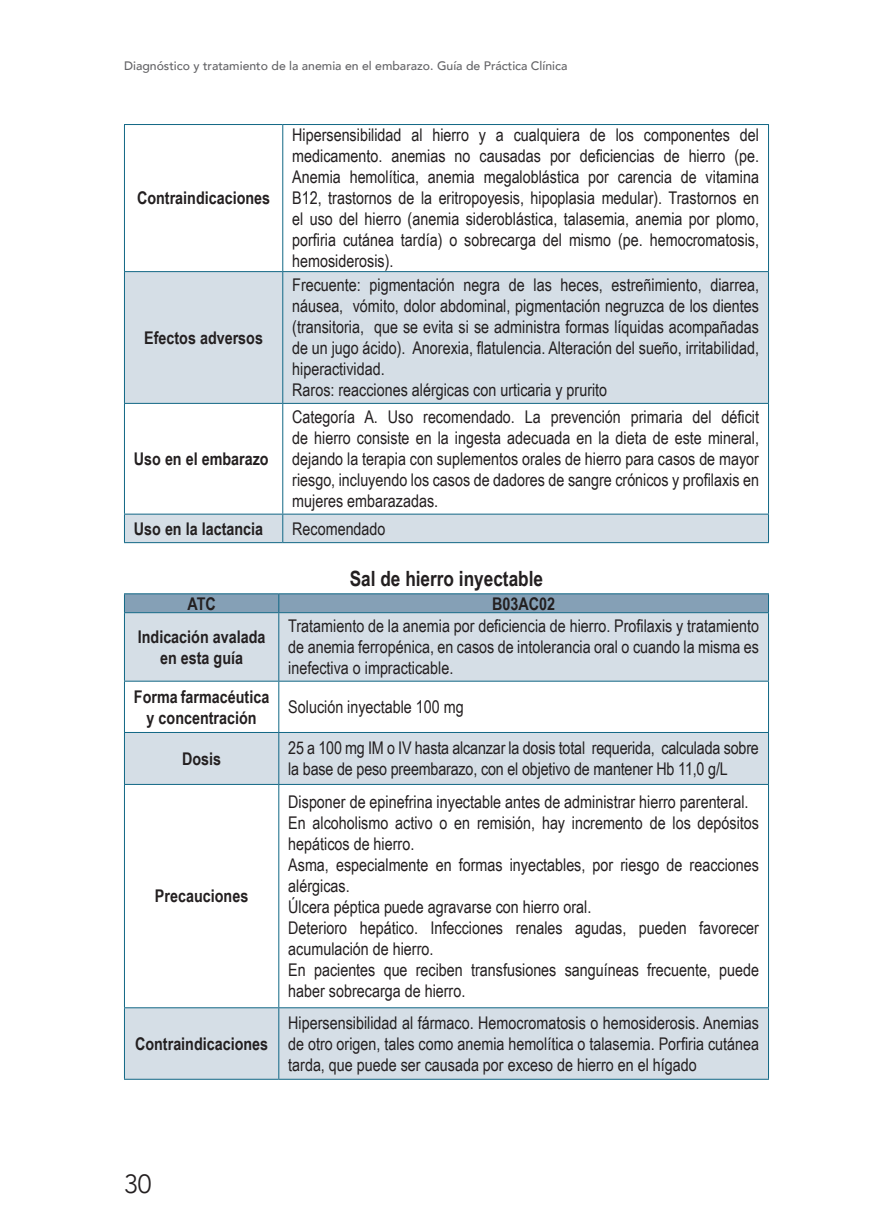
<style>
.page{position:relative;width:893px;height:1231px;background:#fff}
.page>*{position:absolute;margin:0;border:0;box-sizing:border-box;transform-origin:0 0}
.t1{font:300 26.25px "Avenir";color:#231f20}
.t2{font:700 21px "Arial Narrow";color:#231f20}
.t3{font:17.5px/21px "Arial Narrow";color:#231f20;text-align:justify}
.t4{font:700 17.5px/21px "Arial Narrow";color:#231f20;text-align:center}
.t5{font:500 12.25px "Avenir";color:#636366}
</style>
<div class="page">
<svg style="left:125px;top:272px;width:643px;height:270px;fill:#d5dee6"></svg>
<hr style="left:124px;top:125px;width:1px;height:146px;background:#116785">
<hr style="left:282px;top:125px;width:1px;height:146px;background:#116785">
<hr style="left:768px;top:125px;width:1px;height:146px;background:#116785">
<hr style="left:124px;top:404px;width:1px;height:109px;background:#116785">
<hr style="left:282px;top:404px;width:1px;height:109px;background:#116785">
<hr style="left:768px;top:404px;width:1px;height:109px;background:#116785">
<hr style="left:124px;top:124px;width:159px;height:1px;background:#116785">
<hr style="left:283px;top:124px;width:486px;height:1px;background:#116785">
<hr style="left:124px;top:271px;width:159px;height:1px;background:#116785">
<hr style="left:124px;top:272px;width:1px;height:131px;background:#116785">
<hr style="left:124px;top:403px;width:159px;height:1px;background:#116785">
<hr style="left:283px;top:271px;width:486px;height:1px;background:#116785">
<hr style="left:282px;top:272px;width:1px;height:131px;background:#116785">
<hr style="left:768px;top:272px;width:1px;height:131px;background:#116785">
<hr style="left:283px;top:403px;width:486px;height:1px;background:#116785">
<hr style="left:124px;top:513px;width:159px;height:1px;background:#116785">
<svg style="left:124px;top:514px;width:1px;height:28px"></svg>
<hr style="left:124px;top:542px;width:159px;height:1px;background:#116785">
<hr style="left:283px;top:513px;width:486px;height:1px;background:#116785">
<svg style="left:282px;top:514px;width:1px;height:28px"></svg>
<svg style="left:768px;top:514px;width:1px;height:28px"></svg>
<hr style="left:283px;top:542px;width:486px;height:1px;background:#116785">
<svg style="left:125px;top:613px;width:643px;height:465px"></svg>
<svg style="left:124px;top:593px;width:645px;height:19px;background:#809db4"></svg>
<hr style="left:124px;top:612px;width:155px;height:1px;background:#116785">
<hr style="left:124px;top:613px;width:1px;height:67px;background:#116785">
<hr style="left:279px;top:612px;width:490px;height:1px;background:#116785">
<hr style="left:278px;top:613px;width:1px;height:67px;background:#116785">
<hr style="left:768px;top:613px;width:1px;height:67px;background:#116785">
<hr style="left:124px;top:680px;width:155px;height:1px;background:#116785">
<hr style="left:124px;top:681px;width:1px;height:51px;background:#116785">
<hr style="left:279px;top:680px;width:490px;height:1px;background:#116785">
<hr style="left:278px;top:681px;width:1px;height:51px;background:#116785">
<hr style="left:768px;top:681px;width:1px;height:51px;background:#116785">
<hr style="left:124px;top:732px;width:155px;height:1px;background:#116785">
<hr style="left:124px;top:732px;width:1px;height:52px;background:#116785">
<hr style="left:279px;top:732px;width:490px;height:1px;background:#116785">
<hr style="left:278px;top:732px;width:1px;height:52px;background:#116785">
<hr style="left:768px;top:732px;width:1px;height:52px;background:#116785">
<hr style="left:124px;top:784px;width:155px;height:1px;background:#116785">
<hr style="left:124px;top:784px;width:1px;height:223px;background:#116785">
<hr style="left:279px;top:784px;width:490px;height:1px;background:#116785">
<hr style="left:278px;top:784px;width:1px;height:223px;background:#116785">
<hr style="left:768px;top:784px;width:1px;height:223px;background:#116785">
<hr style="left:124px;top:1007px;width:155px;height:1px;background:#116785">
<hr style="left:124px;top:1008px;width:1px;height:70px;background:#116785">
<hr style="left:279px;top:1007px;width:490px;height:1px;background:#116785">
<hr style="left:278px;top:1008px;width:1px;height:70px;background:#116785">
<hr style="left:768px;top:1008px;width:1px;height:70px;background:#116785">
<hr style="left:124px;top:1078px;width:155px;height:1px;background:#116785">
<hr style="left:279px;top:1078px;width:490px;height:1px;background:#116785">
<p class="t5" style="left:124px;top:55px;width:445px">Diagnóstico y tratamiento de la anemia en el embarazo. Guía de Práctica Clínica</p>
<p class="t4" style="left:137px;top:187px;width:135px">Contraindicaciones</p>
<p class="t4" style="left:144px;top:326px;width:120px">Efectos adversos</p>
<p class="t4" style="left:134px;top:447px;width:136px">Uso en el embarazo</p>
<p class="t3" style="left:292px;top:124px;width:468px">Hipersensibilidad al hierro y a cualquiera de los componentes del medicamento. anemias no causadas por deficiencias de hierro (pe.<br>Anemia hemolítica, anemia megaloblástica por carencia de vitamina B12, trastornos de la eritropoyesis, hipoplasia medular). Trastornos en el uso del hierro (anemia sideroblástica, talasemia, anemia por plomo, porfiria cutánea tardía) o sobrecarga del mismo (pe. hemocromatosis, hemosiderosis).</p>
<p class="t3" style="left:292px;top:274px;width:468px;text-align:left">Frecuente: pigmentación negra de las heces, estreñimiento, diarrea, náusea, vómito, dolor abdominal, pigmentación negruzca de los dientes (transitoria, que se evita si se administra formas líquidas acompañadas de un jugo ácido). Anorexia, flatulencia. Alteración del sueño, irritabilidad, hiperactividad.<br>Raros: reacciones alérgicas con urticaria y prurito</p>
<p class="t3" style="left:292px;top:406px;width:468px">Categoría A. Uso recomendado. La prevención primaria del déficit de hierro consiste en la ingesta adecuada en la dieta de este mineral, dejando la terapia con suplementos orales de hierro para casos de mayor riesgo, incluyendo los casos de dadores de sangre crónicos y profilaxis en mujeres embarazadas.</p>
<p class="t4" style="left:134px;top:517px;width:131px">Uso en la lactancia</p>
<p class="t3" style="left:292px;top:517px;width:95px">Recomendado</p>
<p class="t2" style="left:350px;top:563px;width:195px">Sal de hierro inyectable</p>
<p class="t4" style="left:187px;top:592px;width:30px">ATC</p>
<p class="t4" style="left:492px;top:592px;width:64px">B03AC02</p>
<p class="t4" style="left:138px;top:625px;width:129px">Indicación avalada en esta guía</p>
<p class="t3" style="left:288px;top:615px;width:472px">Tratamiento de la anemia por deficiencia de hierro. Profilaxis y tratamiento de anemia ferropénica, en casos de intolerancia oral o cuando la misma es inefectiva o impracticable.</p>
<p class="t4" style="left:134px;top:685px;width:137px">Forma farmacéutica y concentración</p>
<p class="t3" style="left:288px;top:695px;width:177px">Solución inyectable 100 mg</p>
<p class="t4" style="left:182px;top:747px;width:41px">Dosis</p>
<p class="t3" style="left:288px;top:737px;width:472px">25 a 100 mg IM o IV hasta alcanzar la dosis total requerida, calculada sobre la base de peso preembarazo, con el objetivo de mantener Hb 11,0 g/L</p>
<p class="t4" style="left:155px;top:884px;width:95px">Precauciones</p>
<p class="t4" style="left:135px;top:1032px;width:135px">Contraindicaciones</p>
<p class="t3" style="left:288px;top:790px;width:472px;text-align:left">Disponer de epinefrina inyectable antes de administrar hierro parenteral.<br>En alcoholismo activo o en remisión, hay incremento de los depósitos hepáticos de hierro.<br>Asma, especialmente en formas inyectables, por riesgo de reacciones alérgicas.<br>Úlcera péptica puede agravarse con hierro oral.<br>Deterioro hepático. Infecciones renales agudas, pueden favorecer acumulación de hierro.<br>En pacientes que reciben transfusiones sanguíneas frecuente, puede haber sobrecarga de hierro.</p>
<p class="t3" style="left:288px;top:1011px;width:472px">Hipersensibilidad al fármaco. Hemocromatosis o hemosiderosis. Anemias de otro origen, tales como anemia hemolítica o talasemia. Porfiria cutánea tarda, que puede ser causada por exceso de hierro en el hígado</p>
<h1 class="t1" style="left:124px;top:1167px;width:29px">30</h1>
</div>
